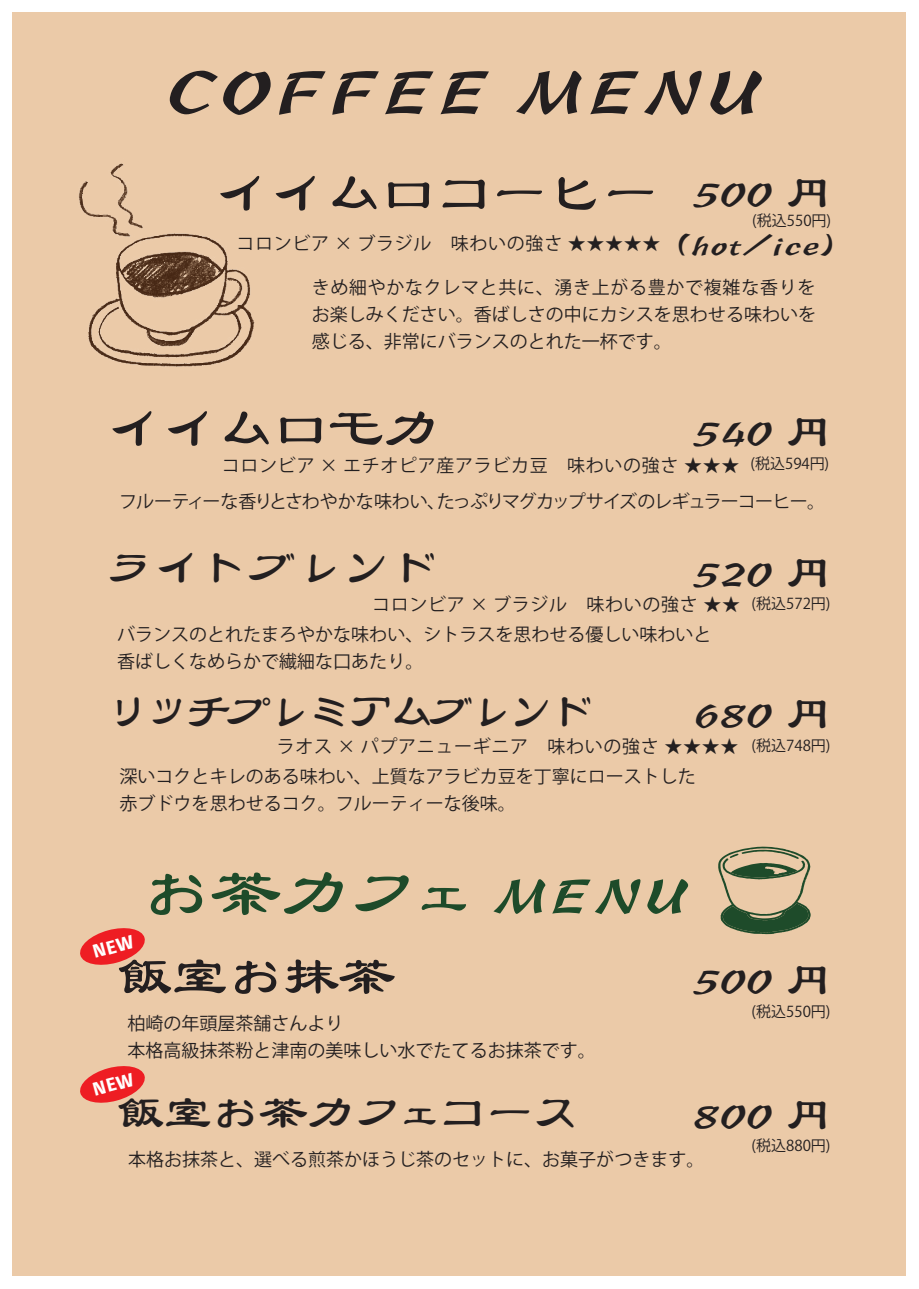
<style>
.page{position:relative;width:919px;height:1289px;background:#fff}
.page>*{position:absolute;margin:0;border:0;box-sizing:border-box;transform-origin:0 0}
.t1{font:87.15px "ST Baoli TC";color:#231f20}
.t2{font:69px "ST Baoli TC";color:#1e4b2a}
.t3{font:55.5px "ST Baoli TC";color:#231f20}
.t4{font:47.55px "ST Baoli TC";color:#231f20}
.t5{font:47.55px "ST Baoli TC";letter-spacing:-.085em;color:#231f20;scale:.93 1}
.t6{font:37.5px "ST Baoli TC";color:#231f20}
.t7{font:18px/27px "Koz Go Pr 6 N";color:#231f20}
.t8{font:18px "Koz Go Pr 6 N";letter-spacing:.035em;color:#231f20}
.t9{font:18px "Koz Go Pr 6 N";letter-spacing:-.055em;color:#231f20}
.t10{font:15px "Koz Go Pr 6 N";color:#231f20}
.s1{font-size:47.55px}
.s2{font-size:51px}
.s3{font-size:36px}
</style>
<div class="page">
<div style="left:13px;top:13px;width:893px;height:1263px;background:#ebcaa8"></div>
<img style="left:78px;top:163px;width:177px;height:204px">
<svg style="left:718px;top:846px;width:92px;height:88px"></svg>
<svg style="left:80px;top:928px;width:65px;height:37px"></svg>
<svg style="left:80px;top:1066px;width:65px;height:37px"></svg>
<h1 class="t1" style="left:164px;top:35px;width:601px">COFFEE MENU</h1>
<h3 class="t3" style="left:213px;top:159px;width:620px">イイムロコーヒー <span class="s1">500 円</span></h3>
<h3 class="t6" style="left:678px;top:222px;width:155px">(hot/ice)</h3>
<p class="t7" style="left:312px;top:274px;width:506px;text-align:justify">きめ細やかなクレマと共に、湧き上がる豊かで複雑な香りをお楽しみください。香ばしさの中にカシスを思わせる味わいを感じる、非常にバランスのとれた一杯です。</p>
<p class="t10" style="left:752px;top:212px;width:80px">(税込550円)</p>
<p class="t8" style="left:236px;top:233px;width:425px">コロンビア × ブラジル　味わいの強さ ★★★★★</p>
<h3 class="t3" style="left:106px;top:394px;width:335px">イイムロモカ</h3>
<h3 class="t4" style="left:693px;top:402px;width:141px">540 円</h3>
<p class="t8" style="left:222px;top:455px;width:519px">コロンビア × エチオピア産アラビカ豆　味わいの強さ ★★★</p>
<p class="t10" style="left:750px;top:455px;width:80px">(税込594円)</p>
<p class="t9" style="left:119px;top:491px;width:707px">フルーティーな香りとさわやかな味わい、たっぷりマグカップサイズのレギュラーコーヒー。</p>
<h3 class="t4" style="left:106px;top:539px;width:334px">ライトブレンド</h3>
<h3 class="t4" style="left:693px;top:543px;width:141px">520 円</h3>
<p class="t8" style="left:372px;top:594px;width:369px">コロンビア × ブラジル　味わいの強さ ★★</p>
<p class="t7" style="left:117px;top:621px;width:596px">バランスのとれたまろやかな味わい、シトラスを思わせる優しい味わいと香ばしくなめらかで繊細な口あたり。</p>
<p class="t10" style="left:751px;top:595px;width:80px">(税込572円)</p>
<h3 class="t5" style="left:106px;top:683px;width:526px">リッチプレミアムブレンド</h3>
<h3 class="t4" style="left:693px;top:684px;width:141px">680 円</h3>
<p class="t8" style="left:277px;top:736px;width:463px">ラオス × パプアニューギニア　味わいの強さ ★★★★</p>
<p class="t10" style="left:751px;top:736px;width:80px">(税込748円)</p>
<p class="t7" style="left:120px;top:763px;width:577px">深いコクとキレのある味わい、上質なアラビカ豆を丁寧にローストした赤ブドウを思わせるコク。フルーティーな後味。</p>
<h2 class="t2" style="left:142px;top:850px;width:549px">お茶カフ<span class="s2">ェ</span> MENU</h2>
<h3 class="t3" style="left:117px;top:942px;width:279px">飯室お抹茶</h3>
<p class="t7" style="left:127px;top:1010px;width:469px">柏崎の年頭屋茶舗さんより<br>本格高級抹茶粉と津南の美味しい水でたてるお抹茶です。</p>
<h3 class="t4" style="left:117px;top:1083px;width:465px">飯室お茶カフ<span class="s3">ェ</span>コース</h3>
<h3 class="t4" style="left:693px;top:950px;width:141px">500 円</h3>
<p class="t10" style="left:751px;top:1003px;width:80px">(税込550円)</p>
<h3 class="t4" style="left:693px;top:1085px;width:141px">800 円</h3>
<p class="t7" style="left:128px;top:1146px;width:577px">本格お抹茶と、選べる煎茶かほうじ茶のセットに、お菓子がつきます。</p>
<p class="t10" style="left:751px;top:1136px;width:80px">(税込880円)</p>
</div>
